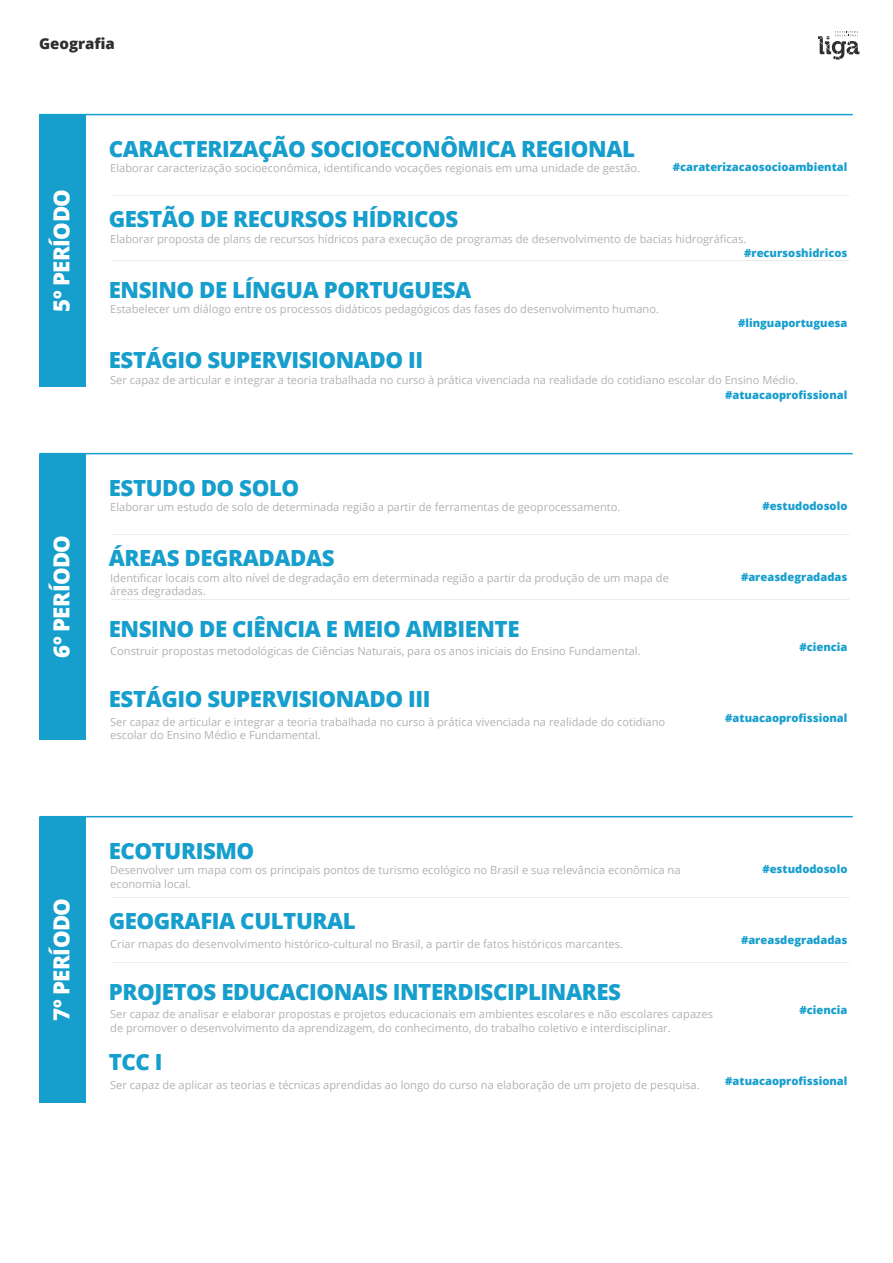
<style>
.page{position:relative;width:893px;height:1263px;background:#fff}
.page>*{position:absolute;margin:0;border:0;box-sizing:border-box;transform-origin:0 0}
.t1{font:800 22.35px "Open Sans";letter-spacing:-.02em;color:#169ecd}
.t2{font:800 22.2px "Open Sans";letter-spacing:-.025em;color:#fff}
.t3{font:800 15px "Open Sans";color:#2f2f2f}
.t4{font:11.1px/13.4px "Open Sans";color:#b2b2b2}
.t5{font:800 11.1px "Open Sans";color:#169ecd}
</style>
<div class="page">
<div style="left:39px;top:115px;width:47px;height:272px;background:#169ecd"></div>
<hr style="left:39px;top:114px;width:814px;height:1px;background:#169ecd">
<hr style="left:111px;top:195px;width:739px;height:1px;background:#000">
<hr style="left:111px;top:260px;width:739px;height:1px;background:#000">
<div style="left:39px;top:454px;width:47px;height:285px;background:#169ecd"></div>
<hr style="left:39px;top:453px;width:814px;height:1px;background:#169ecd">
<hr style="left:111px;top:534px;width:739px;height:1px;background:#000">
<hr style="left:111px;top:599px;width:739px;height:1px;background:#000">
<div style="left:39px;top:817px;width:47px;height:285px;background:#169ecd"></div>
<hr style="left:39px;top:816px;width:814px;height:1px;background:#169ecd">
<hr style="left:111px;top:897px;width:739px;height:1px;background:#000">
<hr style="left:111px;top:962px;width:739px;height:1px;background:#000">
<svg style="left:818px;top:31px;width:41px;height:29px"></svg>
<h3 class="t3" style="left:39px;top:32px;width:77px">Geografia</h3>
<h1 class="t1" style="left:109px;top:132px;width:528px">CARACTERIZAÇÃO SOCIOECONÔMICA REGIONAL</h1>
<p class="t4" style="left:110px;top:161px;width:532px">Elaborar caracterização socioeconômica, identificando vocações regionais em uma unidade de gestão.</p>
<p class="t5" style="left:673px;top:159px;width:176px">#caraterizacaosocioambiental</p>
<h2 class="t2" style="left:45px;top:312px;width:124px;rotate:-90deg">5º PERÍODO</h2>
<h2 class="t2" style="left:45px;top:658px;width:124px;rotate:-90deg">6º PERÍODO</h2>
<h1 class="t1" style="left:109px;top:202px;width:351px">GESTÃO DE RECURSOS HÍDRICOS</h1>
<p class="t4" style="left:110px;top:232px;width:638px">Elaborar proposta de plans de recursos hídricos para execução de programas de desenvolvimento de bacias hidrográficas.</p>
<h1 class="t1" style="left:109px;top:273px;width:364px">ENSINO DE LÍNGUA PORTUGUESA</h1>
<p class="t4" style="left:110px;top:302px;width:550px">Estabelecer um diálogo entre os processos didáticos pedagógicos das fases do desenvolvimento humano.</p>
<h1 class="t1" style="left:109px;top:343px;width:316px">ESTÁGIO SUPERVISIONADO II</h1>
<p class="t5" style="left:744px;top:244px;width:105px">#recursoshidricos</p>
<p class="t5" style="left:738px;top:315px;width:111px">#linguaportuguesa</p>
<p class="t4" style="left:110px;top:373px;width:689px">Ser capaz de articular e integrar a teoria trabalhada no curso à prática vivenciada na realidade do cotidiano escolar do Ensino Médio.</p>
<h1 class="t1" style="left:109px;top:471px;width:192px">ESTUDO DO SOLO</h1>
<p class="t4" style="left:110px;top:500px;width:512px">Elaborar um estudo de solo de determinada região a partir de ferramentas de geoprocessamento.</p>
<h1 class="t1" style="left:109px;top:541px;width:227px">ÁREAS DEGRADADAS</h1>
<p class="t4" style="left:110px;top:571px;width:560px">Identificar locais com alto nível de degradação em determinada região a partir da produção de um mapa de áreas degradadas.</p>
<h1 class="t1" style="left:109px;top:612px;width:412px">ENSINO DE CIÊNCIA E MEIO AMBIENTE</h1>
<p class="t4" style="left:110px;top:644px;width:532px">Construir propostas metodológicas de Ciências Naturais, para os anos iniciais do Ensino Fundamental.</p>
<h1 class="t1" style="left:109px;top:682px;width:323px">ESTÁGIO SUPERVISIONADO III</h1>
<p class="t4" style="left:110px;top:715px;width:557px">Ser capaz de articular e integrar a teoria trabalhada no curso à prática vivenciada na realidade do cotidiano escolar do Ensino Médio e Fundamental.</p>
<p class="t5" style="left:725px;top:387px;width:124px">#atuacaoprofissional</p>
<p class="t5" style="left:762px;top:498px;width:87px">#estudodosolo</p>
<p class="t5" style="left:741px;top:568px;width:108px">#areasdegradadas</p>
<p class="t5" style="left:799px;top:639px;width:49px">#ciencia</p>
<p class="t5" style="left:725px;top:709px;width:124px">#atuacaoprofissional</p>
<h2 class="t2" style="left:45px;top:1021px;width:124px;rotate:-90deg">7º PERÍODO</h2>
<h1 class="t1" style="left:109px;top:834px;width:147px">ECOTURISMO</h1>
<p class="t4" style="left:110px;top:863px;width:572px">Desenvolver um mapa com os principais pontos de turismo ecológico no Brasil e sua relevância econômica na economia local.</p>
<h1 class="t1" style="left:109px;top:904px;width:248px">GEOGRAFIA CULTURAL</h1>
<p class="t4" style="left:110px;top:937px;width:514px">Criar mapas do desenvolvimento histórico-cultural no Brasil, a partir de fatos históricos marcantes.</p>
<p class="t5" style="left:762px;top:861px;width:87px">#estudodosolo</p>
<p class="t5" style="left:741px;top:931px;width:108px">#areasdegradadas</p>
<h1 class="t1" style="left:109px;top:975px;width:514px">PROJETOS EDUCACIONAIS INTERDISCIPLINARES</h1>
<p class="t4" style="left:110px;top:1007px;width:604px">Ser capaz de analisar e elaborar propostas e projetos educacionais em ambientes escolares e não escolares capazes de promover o desenvolvimento da aprendizagem, do conhecimento, do trabalho coletivo e interdisciplinar.</p>
<h1 class="t1" style="left:109px;top:1045px;width:55px">TCC I</h1>
<p class="t4" style="left:110px;top:1077px;width:591px">Ser capaz de aplicar as teorias e técnicas aprendidas ao longo do curso na elaboração de um projeto de pesquisa.</p>
<p class="t5" style="left:799px;top:1002px;width:49px">#ciencia</p>
<p class="t5" style="left:725px;top:1072px;width:124px">#atuacaoprofissional</p>
</div>
